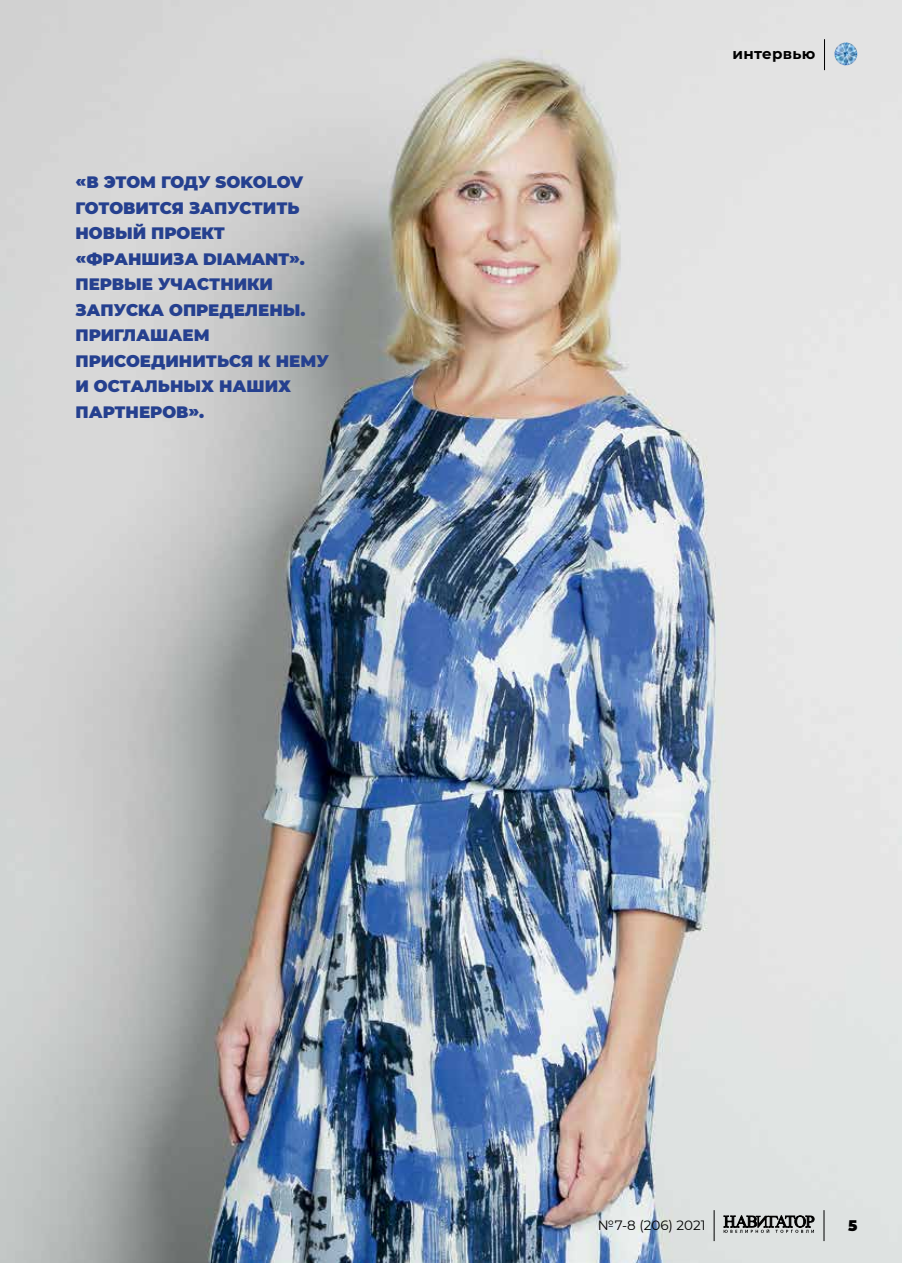
<style>
.page{position:relative;width:902px;height:1263px;background:#fff}
.page>*{position:absolute;margin:0;border:0;box-sizing:border-box;transform-origin:0 0}
.t1{font:900 16.5px/25.5px "Montserrat";color:#25408f}
.t2{font:700 15px "Montserrat";letter-spacing:.02em;color:#000}
.t3{font:900 15px "Montserrat";color:#000}
.t4{font:13.5px "Montserrat";color:#000}
</style>
<div class="page">
<img style="left:0;top:0;width:901px;height:1263px">
<img style="left:834px;top:43px;width:23px;height:22px;border-radius:11px">
<svg style="left:723px;top:1215px;width:91px;height:18px;background:#7f8281"></svg>
<hr style="left:823px;top:1210px;width:1px;height:31px;background:#000">
<hr style="left:713px;top:1210px;width:1px;height:31px;background:#000">
<hr style="left:824px;top:39px;width:1px;height:31px;background:#000">
<p class="t1" style="left:75px;top:169px;width:255px">«В ЭТОМ ГОДУ SOKOLOV<br>ГОТОВИТСЯ ЗАПУСТИТЬ<br>НОВЫЙ ПРОЕКТ «ФРАНШИЗА DIAMANT».<br>ПЕРВЫЕ УЧАСТНИКИ<br>ЗАПУСКА ОПРЕДЕЛЕНЫ.<br>ПРИГЛАШАЕМ<br>ПРИСОЕДИНИТЬСЯ К НЕМУ<br>И ОСТАЛЬНЫХ НАШИХ<br>ПАРТНЕРОВ».</p>
<p class="t2" style="left:732px;top:43px;width:84px">интервью</p>
<p class="t4" style="left:598px;top:1216px;width:109px">№7-8 (206) 2021</p>
<p class="t3" style="left:847px;top:1215px;width:11px">5</p>
</div>
